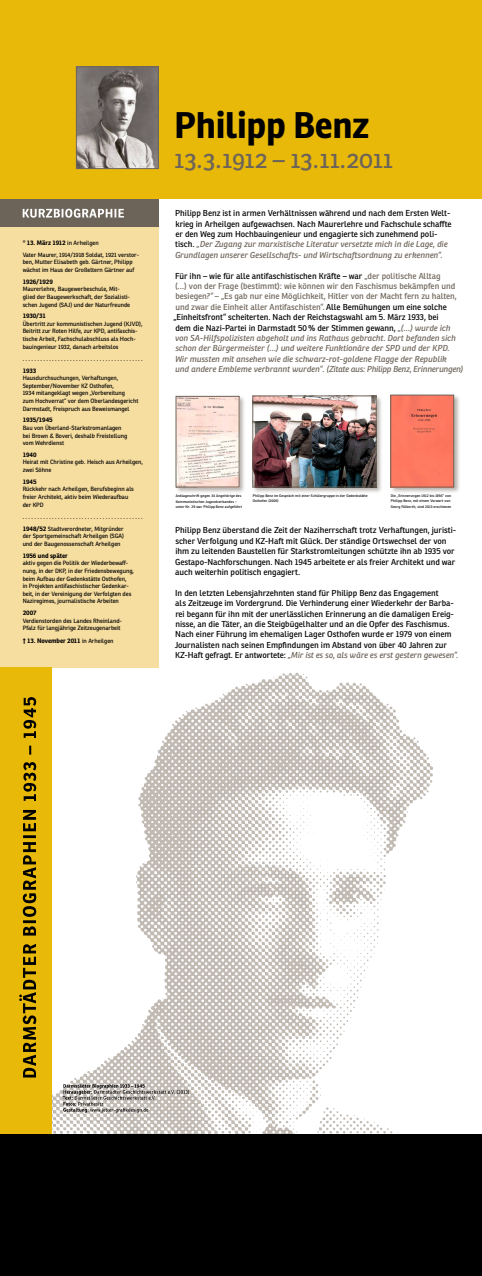
<style>
.page{position:relative;width:482px;height:1276px;background:#fff}
.page>*{position:absolute;margin:0;border:0;box-sizing:border-box;transform-origin:0 0}
.t1{font:700 36px "Ronnia";letter-spacing:-.01em;color:#000}
.t2{font:24px "Ronnia";letter-spacing:-.01em;color:#6d6459}
.t3{font:8.4px/10.4px "Ronnia";letter-spacing:-.005em;color:#000}
.t4{font:italic 8.4px/10.4px "Ronnia";letter-spacing:-.005em;color:#6d6459}
.t5{font:700 6.4px "Ronnia";letter-spacing:-.01em;color:#000}
.t6{font:6px/7.6px "Ronnia";letter-spacing:-.005em;color:#000}
.t7{font:3.6px/5.2px "Ronnia";letter-spacing:.02em;color:#000}
.s1{font-weight:400;font-size:6px}
.s2{font-weight:700;font-size:6.4px}
.s3{font-style:italic;color:#6d6459}
.s4{font-style:normal;color:#000}
.s5{font-style:normal}
</style>
<div class="page">
<img style="left:51px;top:669px;width:382px;height:465px">
<div style="left:0;top:193px;width:159px;height:34px;background:#6d6459"></div>
<div style="left:0;top:0;width:482px;height:198px;background:#e8b909"></div>
<div style="left:0;top:227px;width:159px;height:440px;background:#f6dda0"></div>
<svg style="left:23px;top:209px;width:101px;height:9px"></svg>
<img style="left:78px;top:68px;width:79px;height:99px">
<div style="left:76px;top:66px;width:83px;height:103px;border:1px solid #6d6459"></div>
<svg style="left:63px;top:1084px;width:126px;height:28px;background:#b3afab"></svg>
<div style="left:0;top:667px;width:51px;height:609px;background:#e8b909"></div>
<svg style="left:19px;top:697px;width:17px;height:380px"></svg>
<div style="left:0;top:1134px;width:482px;height:142px;background:#000"></div>
<div style="left:175px;top:395px;width:71px;height:99px;background:#6d6459;opacity:.5"></div>
<img style="left:178px;top:398px;width:59px;height:87px">
<div style="left:252px;top:395px;width:131px;height:98px;background:#6d6459;opacity:.5"></div>
<img style="left:255px;top:398px;width:119px;height:87px">
<div style="left:253px;top:396px;width:123px;height:91px;border:1px solid #6d6459"></div>
<div style="left:390px;top:394px;width:70px;height:100px;background:#6d6459;opacity:.5"></div>
<div style="left:393px;top:397px;width:59px;height:88px;background:#ff7860"></div>
<div style="left:391px;top:395px;width:63px;height:92px;border:1px solid #6d6459"></div>
<p class="t5" style="left:23px;top:238px;width:78px">* 13. März 1912 <span class="s1">in Arheilgen</span></p>
<p class="t6" style="left:23px;top:251px;width:118px">Vater Maurer, 1914/1918 Soldat, 1921 verstor&shy;ben, Mutter Elisabeth geb. Gärtner, Philipp wächst im Haus der Großeltern Gärtner auf</p>
<p class="t5" style="left:23px;top:277px;width:32px">1926/1929</p>
<p class="t6" style="left:23px;top:285px;width:109px">Maurerlehre, Baugewerbeschule, Mit&shy;glied der Baugewerkschaft, der Sozialisti&shy;schen Jugend (SAJ) und der Naturfreunde</p>
<p class="t5" style="left:23px;top:312px;width:25px">1930/31</p>
<p class="t6" style="left:23px;top:320px;width:121px">Übertritt zur kommunistischen Jugend (KJVD), Beitritt zur Roten Hilfe, zur KPD, antifaschis&shy;tische Arbeit, Fachschulabschluss als Hoch&shy;bauingenieur 1932, danach arbeitslos</p>
<p class="t6" style="left:23px;top:355px;width:122px">. . . . . . . . . . . . . . . . . . . . . . . . . . . . . . . . . . . . . . . . .</p>
<p class="t5" style="left:23px;top:366px;width:15px">1933</p>
<p class="t6" style="left:23px;top:374px;width:117px">Hausdurchsuchungen, Verhaftungen, September/November KZ Osthofen,<br>1934 mitangeklagt wegen „Vorbereitung<br>zum Hochverrat“ vor dem Oberlandesgericht Darmstadt, Freispruch aus Beweismangel</p>
<p class="t5" style="left:23px;top:416px;width:32px">1935/1945</p>
<p class="t6" style="left:23px;top:424px;width:106px">Bau von Überland-Starkstromanlagen bei Brown &amp; Boveri, deshalb Freistellung vom Wehrdienst</p>
<p class="t5" style="left:23px;top:450px;width:16px">1940</p>
<p class="t6" style="left:23px;top:458px;width:122px">Heirat mit Christine geb. Heisch aus Arheilgen, zwei Söhne</p>
<p class="t5" style="left:23px;top:477px;width:15px">1945</p>
<p class="t6" style="left:23px;top:485px;width:113px">Rückkehr nach Arheilgen, Berufsbeginn als freier Architekt, aktiv beim Wiederaufbau der KPD</p>
<p class="t6" style="left:23px;top:510px;width:122px;line-height:12.1px">. . . . . . . . . . . . . . . . . . . . . . . . . . . . . . . . . . . . . . . . .<br><span class="s2">1948/52</span> Stadtverordneter, Mitgründer</p>
<p class="t6" style="left:23px;top:532px;width:103px">der Sportgemeinschaft Arheilgen (SGA) und der Baugenossenschaft Arheilgen</p>
<p class="t5" style="left:23px;top:551px;width:47px">1956 und später</p>
<p class="t6" style="left:23px;top:559px;width:113px">aktiv gegen die Politik der Wiederbewaff&shy;nung, in der DKP, in der Friedensbewegung, beim Aufbau der Gedenkstätte Osthofen,<br>in Projekten antifaschistischer Gedenkar&shy;beit, in der Vereinigung der Verfolgten des Naziregimes, journalistische Arbeiten</p>
<p class="t5" style="left:23px;top:609px;width:16px">2007</p>
<p class="t6" style="left:23px;top:617px;width:101px">Verdienstorden des Landes Rheinland-<br>Pfalz für langjährige Zeitzeugenarbeit</p>
<p class="t5" style="left:23px;top:636px;width:92px">† 13. November 2011 <span class="s1">in Arheilgen</span></p>
<h1 class="t1" style="left:174px;top:102px;width:196px">Philipp Benz</h1>
<h2 class="t2" style="left:174px;top:144px;width:221px">13.3.1912 – 13.11.2011</h2>
<p class="t3" style="left:175px;top:208px;width:278px">Philipp Benz ist in armen Verhältnissen während und nach dem Ersten Welt&shy;krieg in Arheilgen aufgewachsen. Nach Maurerlehre und Fachschule schaffte er den Weg zum Hochbauingenieur und engagierte sich zunehmend poli&shy;tisch. <span class="s3">„Der Zugang zur marxistische Literatur versetzte mich in die Lage, die Grundlagen unserer Gesellschafts- und Wirtschaftsordnung zu erkennen“.</span></p>
<p class="t4" style="left:173px;top:270px;width:291px"><span class="s4">Für ihn – wie für alle antifaschistischen Kräfte – war</span> <span class="s5">„der politische Alltag<br>(…) von der Frage (bestimmt): wie können wir den Faschismus bekämpfen und besiegen?“ – „Es gab nur eine Möglichkeit, Hitler von der Macht fern zu halten, und zwar die Einheit aller Antifaschisten“.</span> <span class="s4">Alle Bemühungen um eine solche „Einheitsfront“ scheiterten. Nach der Reichstagswahl am 5. März 1933, bei<br>dem die Nazi-Partei in Darmstadt 50 % der Stimmen gewann,</span> „(…) wurde ich von SA-Hilfspolizisten abgeholt und ins Rathaus gebracht. Dort befanden sich schon der Bürgermeister (…) und weitere Funktionäre der SPD und der KPD.<br>Wir mussten mit ansehen wie die schwarz-rot-goldene Flagge der Republik<br>und andere Embleme verbrannt wurden“. (Zitate aus: Philipp Benz, Erinnerungen)</p>
<p class="t7" style="left:176px;top:493px;width:68px">Anklageschrift gegen 34 Angehörige des<br>Kommunistischen Jugendverbandes – unter Nr. 29 war Philipp Benz aufgeführt</p>
<p class="t7" style="left:253px;top:493px;width:116px">Philipp Benz im Gespräch mit einer Schülergruppe in der Gedenkstätte<br>Osthofen (2006)</p>
<p class="t7" style="left:391px;top:493px;width:62px">Die „Erinnerungen 1912 bis 1956“ von<br>Philipp Benz, mit einem Vorwort von<br>Georg Fülberth, sind 2013 erschienen</p>
<p class="t3" style="left:175px;top:525px;width:282px">Philipp Benz überstand die Zeit der Naziherrschaft trotz Verhaftungen, juristi&shy;scher Verfolgung und KZ-Haft mit Glück. Der ständige Ortswechsel der von ihm zu leitenden Baustellen für Starkstromleitungen schützte ihn ab 1935 vor Gestapo-Nachforschungen. Nach 1945 arbeitete er als freier Architekt und war auch weiterhin politisch engagiert.</p>
<p class="t3" style="left:175px;top:587px;width:285px">In den letzten Lebensjahrzehnten stand für Philipp Benz das Engagement<br>als Zeitzeuge im Vordergrund. Die Verhinderung einer Wiederkehr der Barba&shy;rei begann für ihn mit der unerlässlichen Erinnerung an die damaligen Ereig&shy;nisse, an die Täter, an die Steigbügelhalter und an die Opfer des Faschismus.<br>Nach einer Führung im ehemaligen Lager Osthofen wurde er 1979 von einem Journalisten nach seinen Empfindungen im Abstand von über 40 Jahren zur KZ-Haft gefragt. Er antwortete: <span class="s3">„Mir ist es so, als wäre es erst gestern gewesen“.</span></p>
</div>
